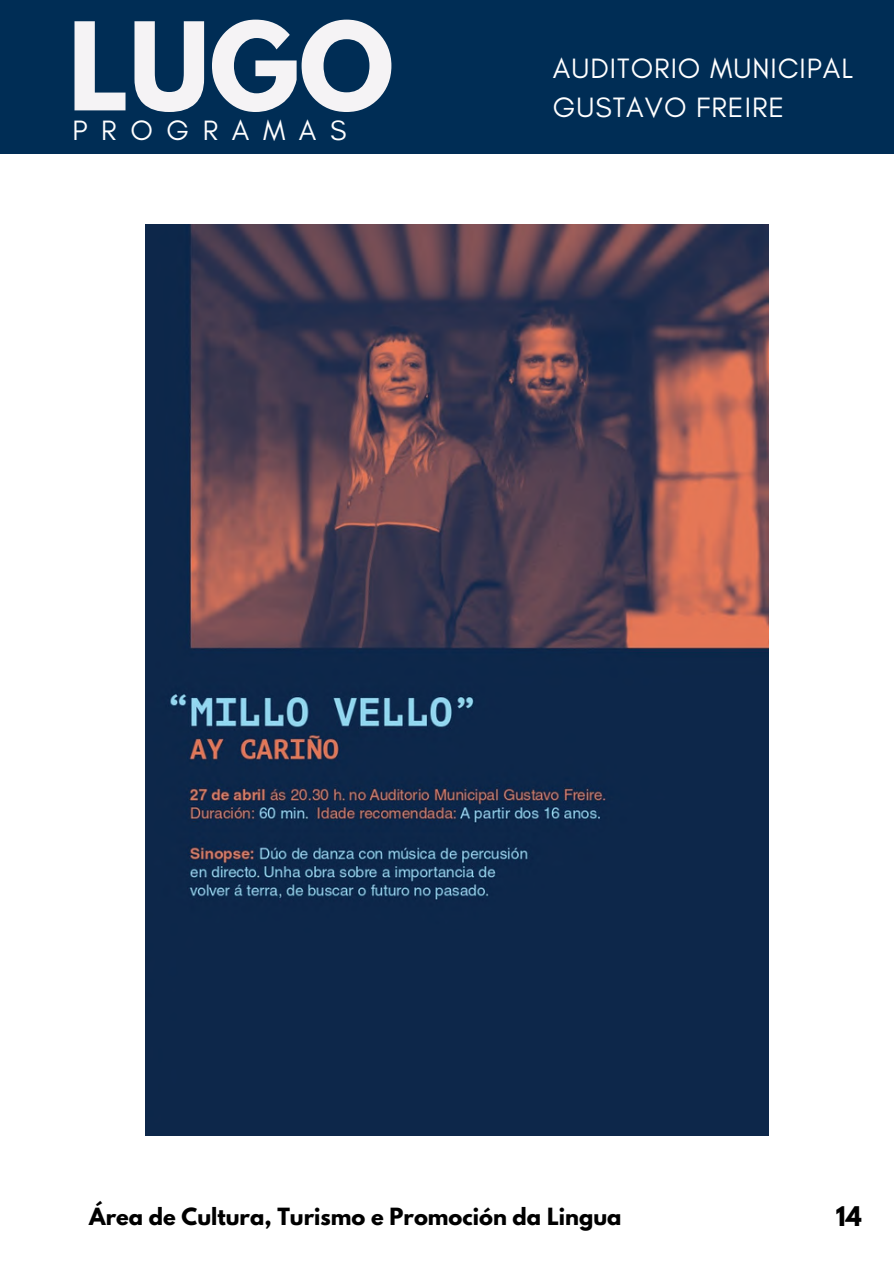
<style>
.page{position:relative;width:894px;height:1264px;background:#fff}
.page>*{position:absolute;margin:0;border:0;box-sizing:border-box;transform-origin:0 0}
.t1{font:700 108px "League Spartan";color:#f5f3f5}
.t2{font:28.5px/39.3px "Glacial Indifference";letter-spacing:.035em;color:#fff}
.t3{font:700 24px "League Spartan";color:#000}
.t4{font:700 21px "League Spartan";color:#000}
</style>
<div class="page">
<div style="left:0;top:0;width:893px;height:154px;background:#002d55"></div>
<img style="left:146px;top:224px;width:622px;height:911px">
<p class="t1" style="left:68px;top:13px;width:327px">LUGO</p>
<p class="t2" style="left:73px;top:110px;width:46px">P R</p>
<p class="t2" style="left:130px;top:110px;width:89px">OGR</p>
<p class="t2" style="left:232px;top:110px;width:86px">AMA</p>
<p class="t2" style="left:330px;top:110px;width:18px">S</p>
<p class="t2" style="left:552px;top:48px;width:302px">AUDITORIO MUNICIPAL<br>GUSTAVO FREIRE</p>
<h2 class="t4" style="left:89px;top:1205px;width:533px">Área de Cultura, Turismo e Promoción da Lingua</h2>
<h2 class="t3" style="left:835px;top:1204px;width:27px">14</h2>
</div>
